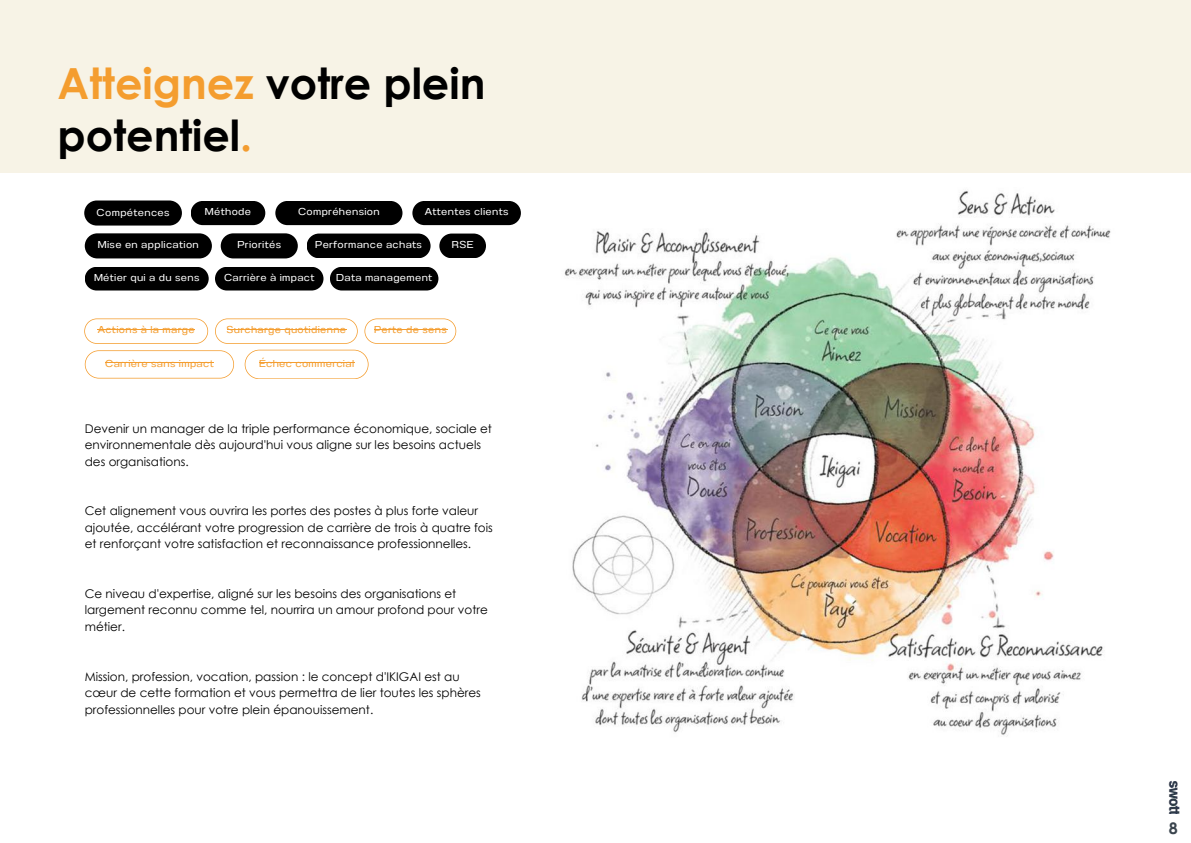
<style>
.page{position:relative;width:1191px;height:843px;background:#fff}
.page>*{position:absolute;margin:0;border:0;box-sizing:border-box;transform-origin:0 0}
.t1{font:700 42.9px/51.8px "Century Gothic";color:#000}
.t2{font:700 16px "Century Gothic";color:#3b454e}
.t3{font:12px/16.5px "Century Gothic";color:#000}
.t4{font:10px "Anantason Wd 125";letter-spacing:.035em;color:#fff}
.t5{font:10px "Anantason Wd 125";letter-spacing:.035em;color:#f49d2f}
.s1{color:#f49d2f}
.s2{color:#f39c30}
</style>
<div class="page">
<svg style="left:84px;top:200px;width:98px;height:25px;background:#121212"></svg>
<div style="left:191px;top:201px;width:74px;height:24px;background:#000;border-radius:12px"></div>
<div style="left:275px;top:201px;width:127px;height:24px;background:#000;border-radius:12px"></div>
<div style="left:85px;top:233px;width:127px;height:25px;background:#000;border-radius:13px"></div>
<div style="left:221px;top:233px;width:77px;height:25px;background:#000;border-radius:13px"></div>
<div style="left:306px;top:233px;width:124px;height:25px;background:#000;border-radius:12px"></div>
<div style="left:85px;top:267px;width:124px;height:23px;background:#000"></div>
<div style="left:215px;top:267px;width:108px;height:23px;background:#000"></div>
<div style="left:330px;top:267px;width:108px;height:23px;background:#000"></div>
<div style="left:412px;top:201px;width:109px;height:24px;background:#000;border-radius:12px"></div>
<svg style="left:84px;top:318px;width:372px;height:61px"></svg>
<hr style="left:259px;top:362px;width:95px;height:1px;background:#f49d2f">
<div style="left:439px;top:233px;width:47px;height:25px;background:#000;border-radius:12px"></div>
<img style="left:564px;top:191px;width:547px;height:545px">
<div style="left:0;top:0;width:1190px;height:173px;background:#f7f3e6"></div>
<img style="left:1168px;top:780px;width:10px;height:33px">
<h1 class="t1" style="left:58px;top:56px;width:429px"><span class="s1">Atteignez</span> votre plein potentiel<span class="s2">.</span></h1>
<p class="t4" style="left:97px;top:206px;width:74px">Compétences</p>
<p class="t4" style="left:205px;top:206px;width:48px">Méthode</p>
<p class="t4" style="left:298px;top:206px;width:83px">Compréhension</p>
<p class="t4" style="left:98px;top:239px;width:102px">Mise en application</p>
<p class="t4" style="left:237px;top:239px;width:45px">Priorités</p>
<p class="t4" style="left:315px;top:238px;width:108px">Performance achats</p>
<p class="t4" style="left:94px;top:272px;width:107px">Métier qui a du sens</p>
<p class="t4" style="left:224px;top:272px;width:92px">Carrière à impact</p>
<p class="t4" style="left:336px;top:272px;width:98px">Data management</p>
<p class="t4" style="left:425px;top:206px;width:85px">Attentes clients</p>
<p class="t4" style="left:452px;top:238px;width:23px">RSE</p>
<p class="t5" style="left:98px;top:324px;width:98px">Actions à la marge</p>
<p class="t5" style="left:226px;top:324px;width:121px">Surcharge quotidienne</p>
<p class="t5" style="left:374px;top:324px;width:74px">Perte de sens</p>
<p class="t5" style="left:105px;top:357px;width:110px">Carrière sans impact</p>
<p class="t5" style="left:259px;top:357px;width:97px">Échec commercial</p>
<p class="t3" style="left:85px;top:419px;width:408px">Devenir un manager de la triple performance économique, sociale et environnementale dès aujourd'hui vous aligne sur les besoins actuels des organisations.</p>
<p class="t3" style="left:85px;top:502px;width:409px">Cet alignement vous ouvrira les portes des postes à plus forte valeur ajoutée, accélérant votre progression de carrière de trois à quatre fois et renforçant votre satisfaction et reconnaissance professionnelles.</p>
<p class="t3" style="left:85px;top:584px;width:404px">Ce niveau d'expertise, aligné sur les besoins des organisations et largement reconnu comme tel, nourrira un amour profond pour votre métier.</p>
<p class="t3" style="left:85px;top:667px;width:397px">Mission, profession, vocation, passion : le concept d'IKIGAI est au cœur de cette formation et vous permettra de lier toutes les sphères professionnelles pour votre plein épanouissement.</p>
<h2 class="t2" style="left:1168px;top:817px;width:10px">8</h2>
</div>
